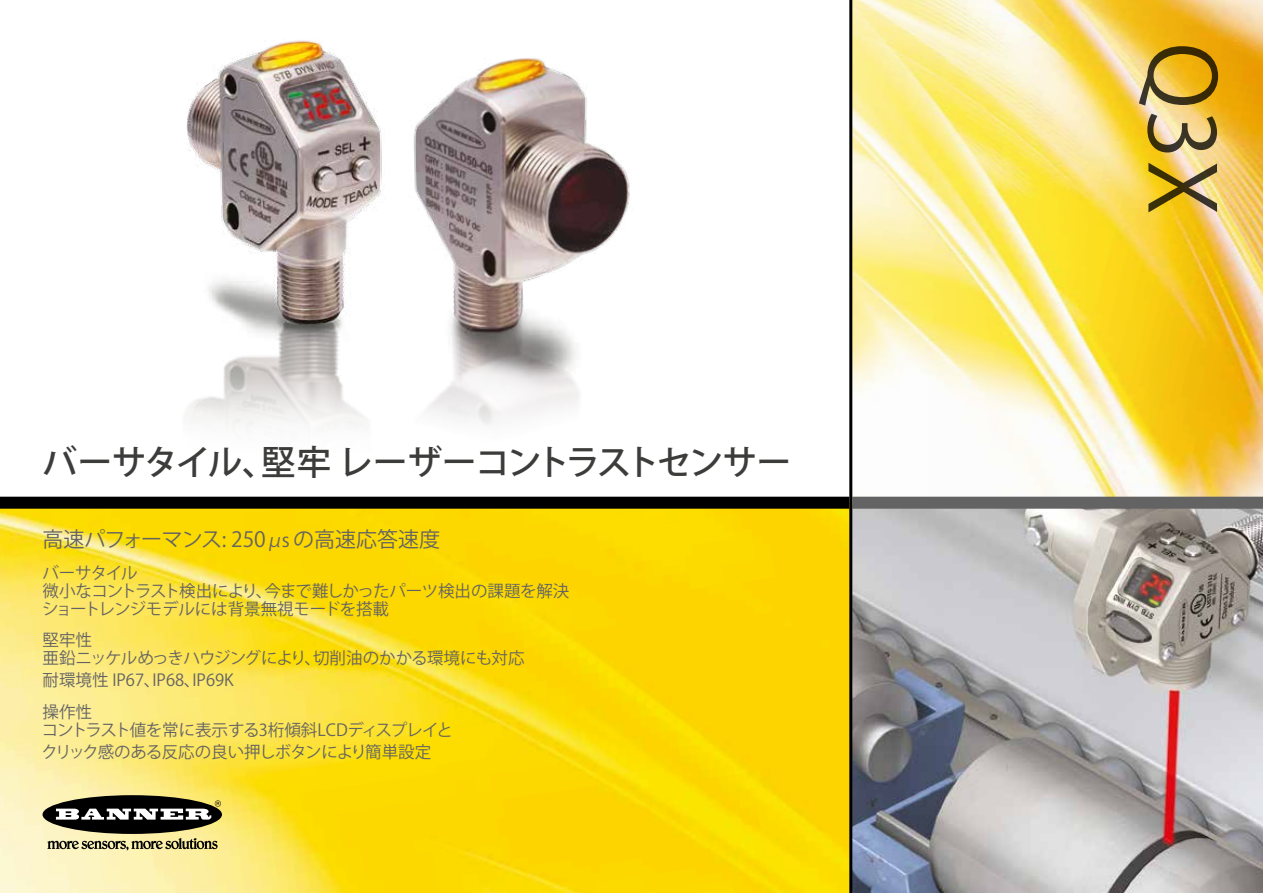
<style>
.page{position:relative;width:1263px;height:893px;background:#fff}
.page>*{position:absolute;margin:0;border:0;box-sizing:border-box;transform-origin:0 0}
.t1{font:90px "Koz Go Pro";color:#3c3c3b}
.t2{font:500 34.5px "Koz Go Pro";letter-spacing:-.06em;color:#3c3c3b}
.t3{font:21px "Koz Go Pro";color:#646363}
.t4{font:16.5px/18px "Koz Go Pro";letter-spacing:-.04em;color:#646363}
.t5{font:16.5px/18px "Koz Go Pro";letter-spacing:-.02em;color:#646363}
.t6{font:16.5px/31.5px "Koz Go Pro";color:#646363}
.s1{font-size:18px}
.s2{font-size:18.75px}
</style>
<div class="page">
<img style="left:852px;top:509px;width:411px;height:384px">
<img style="left:852px;top:0;width:411px;height:497px">
<img style="left:0;top:509px;width:849px;height:384px">
<div style="left:0;top:497px;width:849px;height:12px;background:#000"></div>
<div style="left:43px;top:795px;width:179px;height:39px;background:#000;border-radius:50%"></div>
<svg style="left:56px;top:800px;width:165px;height:20px"></svg>
<svg style="left:48px;top:838px;width:170px;height:12px;background:#a39c71"></svg>
<div style="left:852px;top:497px;width:411px;height:12px;background:#646363"></div>
<hr style="left:849px;top:0;width:3px;height:893px;background:#000">
<img style="left:364px;top:58px;width:278px;height:439px">
<img style="left:186px;top:40px;width:202px;height:412px">
<h2 class="t2" style="left:43px;top:440px;width:750px">バーサタイル、堅牢 レーザーコントラストセンサー</h2>
<p class="t3" style="left:43px;top:526px;width:399px">高速パフォーマンス: 250<span class="s1">μ</span><span class="s2">s</span> の高速応答速度</p>
<p class="t5" style="left:42px;top:564px;width:529px">バーサタイル<br>微小なコントラスト検出により、今まで難しかったパーツ検出の課題を解決ショートレンジモデルには背景無視モードを搭載</p>
<p class="t4" style="left:43px;top:631px;width:483px">堅牢性<br>亜鉛ニッケルめっきハウジングにより、切削油のかかる環境にも対応</p>
<p class="t6" style="left:43px;top:665px;width:193px">耐環境性 IP67、IP68、IP69K操作性</p>
<p class="t4" style="left:41px;top:719px;width:413px;line-height:22.2px">コントラスト値を常に表示する3桁傾斜LCDディスプレイとクリック感のある反応の良い押しボタンにより簡単設定</p>
<h1 class="t1" style="left:1240px;top:43px;width:174px;rotate:90deg">Q3X</h1>
</div>
